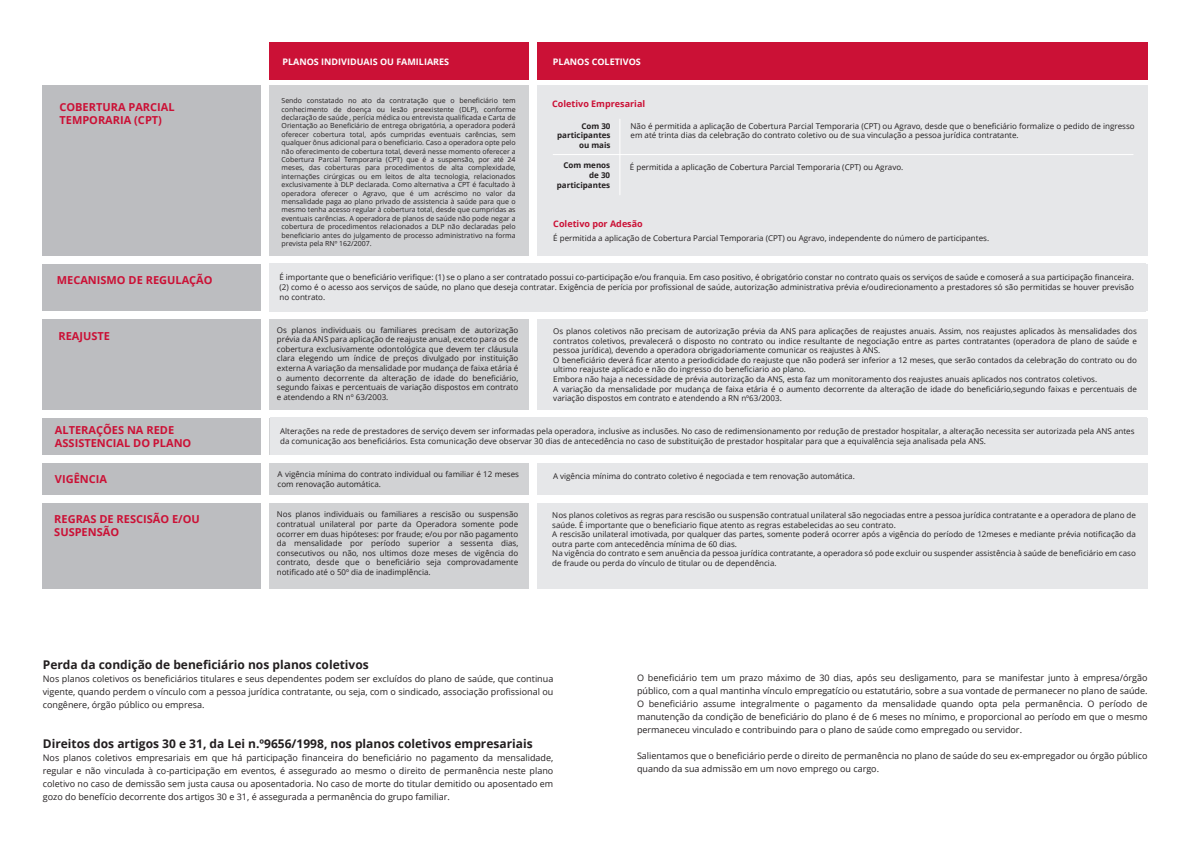
<style>
.page{position:relative;width:1191px;height:842px;background:#fff}
.page>*{position:absolute;margin:0;border:0;box-sizing:border-box;transform-origin:0 0}
.t1{font:700 12px "Open Sans";color:#231f20}
.t2{font:700 11px/13.2px "Open Sans";color:#cb1136}
.t3{font:9px/13px "Open Sans";color:#231f20;text-align:justify}
.t4{font:700 9px "Open Sans";color:#fff}
.t5{font:700 9px "Open Sans";color:#cb1136}
.t6{font:8px/9.6px "Open Sans";color:#231f20}
.t7{font:700 8px/9.6px "Open Sans";color:#231f20;text-align:right}
.t8{font:7px/8.4px "Open Sans";color:#231f20;text-align:justify}
</style>
<div class="page">
<div style="left:269px;top:43px;width:260px;height:37px;background:#cb1136"></div>
<div style="left:538px;top:43px;width:609px;height:37px;background:#cb1136"></div>
<div style="left:42px;top:86px;width:219px;height:503px;background:#bcbdc0"></div>
<div style="left:270px;top:86px;width:259px;height:503px;background:#d1d2d4"></div>
<div style="left:538px;top:86px;width:609px;height:503px;background:#e6e7e9"></div>
<hr style="left:619px;top:119px;width:1px;height:76px;background:#fff">
<hr style="left:553px;top:154px;width:580px;height:1px;background:#fff">
<div style="left:31px;top:256px;width:1134px;height:7px;background:#fff"></div>
<div style="left:39px;top:311px;width:1134px;height:7px;background:#fff"></div>
<div style="left:42px;top:410px;width:1113px;height:7px;background:#fff"></div>
<div style="left:269px;top:263px;width:876px;height:48px;background:#e6e7e9"></div>
<div style="left:270px;top:417px;width:876px;height:40px;background:#e6e7e9"></div>
<div style="left:39px;top:455px;width:1113px;height:7px;background:#fff"></div>
<div style="left:38px;top:495px;width:1113px;height:7px;background:#fff"></div>
<p class="t4" style="left:282px;top:55px;width:168px">PLANOS INDIVIDUAIS OU FAMILIARES</p>
<p class="t4" style="left:553px;top:55px;width:89px">PLANOS COLETIVOS</p>
<h2 class="t2" style="left:59px;top:100px;width:117px">COBERTURA PARCIAL<br>TEMPORARIA (CPT)</h2>
<p class="t8" style="left:281px;top:96px;width:236px">Sendo constatado no ato da contratação que o beneficiário tem conhecimento de doença ou lesão preexistente (DLP), conforme declaração de saúde , perícia médica ou entrevista qualificada e Carta de Orientação ao Beneficiário de entrega obrigatória, a operadora poderá oferecer cobertura total, após cumpridas eventuais carências, sem qualquer ônus adicional para o beneficiario. Caso a operadora opte pelo não oferecimento de cobertura total, deverá nesse momento oferecer a Cobertura Parcial Temporaria (CPT) que é a suspensão, por até 24 meses, das coberturas para procedimentos de alta complexidade, internações cirúrgicas ou em leitos de alta tecnologia, relacionados exclusivamente à DLP declarada. Como alternativa a CPT é facultado à operadora oferecer o Agravo, que é um acréscimo no valor da mensalidade paga ao plano privado de assistencia à saúde para que o mesmo tenha acesso regular à cobertura total, desde que cumpridas as eventuais carências. A operadora de planos de saúde não pode negar a cobertura de procedimentos relacionados a DLP não declaradas pelo beneficiario antes do julgamento de processo administrativo na forma prevista pela RNº 162/2007.</p>
<p class="t5" style="left:552px;top:97px;width:94px">Coletivo Empresarial</p>
<p class="t7" style="left:557px;top:121px;width:55px">Com 30 participantes ou mais</p>
<p class="t7" style="left:557px;top:161px;width:55px">Com menos de 30 participantes</p>
<p class="t6" style="left:630px;top:121px;width:506px">Não é permitida a aplicação de Cobertura Parcial Temporaria (CPT) ou Agravo, desde que o beneficiário formalize o pedido de ingresso em até trinta dias da celebração do contrato coletivo ou de sua vinculação a pessoa jurídica contratante.</p>
<p class="t6" style="left:630px;top:162px;width:275px">É permitida a aplicação de Cobertura Parcial Temporaria (CPT) ou Agravo.</p>
<p class="t5" style="left:553px;top:218px;width:91px">Coletivo por Adesão</p>
<p class="t6" style="left:553px;top:233px;width:437px">É permitida a aplicação de Cobertura Parcial Temporaria (CPT) ou Agravo, independente do número de participantes.</p>
<h2 class="t2" style="left:57px;top:273px;width:157px">MECANISMO DE REGULAÇÃO</h2>
<p class="t6" style="left:279px;top:272px;width:855px;text-align:justify">É importante que o beneficiário verifique: (1) se o plano a ser contratado possui co-participação e/ou franquia. Em caso positivo, é obrigatório constar no contrato quais os serviços de saúde e comoserá a sua participação financeira. (2) como é o acesso aos serviços de saúde, no plano que deseja contratar. Exigência de perícia por profissional de saúde, autorização administrativa prévia e/oudirecionamento a prestadores só são permitidas se houver previsão no contrato.</p>
<h2 class="t2" style="left:58px;top:329px;width:53px">REAJUSTE</h2>
<p class="t6" style="left:277px;top:325px;width:243px;text-align:justify">Os planos individuais ou familiares precisam de autorização prévia da ANS para aplicação de reajuste anual, exceto para os de cobertura exclusivamente odontológica que devem ter cláusula clara elegendo um índice de preços divulgado por instituição externa A variação da mensalidade por mudança de faixa etária é o aumento decorrente da alteração de idade do beneficiário, segundo faixas e percentuais de variação dispostos em contrato e atendendo a RN nº 63/2003.</p>
<p class="t6" style="left:553px;top:326px;width:585px">Os planos coletivos não precisam de autorização prévia da ANS para aplicações de reajustes anuais. Assim, nos reajustes aplicados às mensalidades dos contratos coletivos, prevalecerá o disposto no contrato ou indice resultante de negociação entre as partes contratantes (operadora de plano de saúde e pessoa jurídica), devendo a operadora obrigadoriamente comunicar os reajustes à ANS.<br>O beneficiário deverá ficar atento a periodicidade do reajuste que não poderá ser inferior a 12 meses, que serão contados da celebração do contrato ou do ultimo reajuste aplicado e não do ingresso do beneficiario ao plano.<br>Embora não haja a necessidade de prévia autorização da ANS, esta faz um monitoramento dos reajustes anuais aplicados nos contratos coletivos.<br>A variação da mensalidade por mudança de faixa etária é o aumento decorrente da alteração de idade do beneficiário,segundo faixas e percentuais de variação dispostos em contrato e atendendo a RN nº63/2003.</p>
<h2 class="t2" style="left:55px;top:423px;width:138px">ALTERAÇÕES NA REDE<br>ASSISTENCIAL DO PLANO</h2>
<h2 class="t2" style="left:55px;top:472px;width:54px">VIGÊNCIA</h2>
<p class="t6" style="left:280px;top:426px;width:856px">Alterações na rede de prestadores de serviço devem ser informadas pela operadora, inclusive as inclusões. No caso de redimensionamento por redução de prestador hospitalar, a alteração necessita ser autorizada pela ANS antes da comunicação aos beneficiários. Esta comunicação deve observar 30 dias de antecedência no caso de substituição de prestador hospitalar para que a equivalência seja analisada pela ANS.</p>
<p class="t6" style="left:277px;top:469px;width:243px">A vigência mínima do contrato individual ou familiar é 12 meses com renovação automática.</p>
<p class="t6" style="left:553px;top:471px;width:303px">A vigência mínima do contrato coletivo é negociada e tem renovação automática.</p>
<h2 class="t2" style="left:54px;top:512px;width:147px">REGRAS DE RESCISÃO E/OU<br>SUSPENSÃO</h2>
<p class="t6" style="left:277px;top:509px;width:243px;text-align:justify">Nos planos individuais ou familiares a rescisão ou suspensão contratual unilateral por parte da Operadora somente pode ocorrer em duas hipóteses: por fraude; e/ou por não pagamento da mensalidade por período superior a sessenta dias, consecutivos ou não, nos ultimos doze meses de vigência do contrato, desde que o beneficiário seja comprovadamente notificado até o 50º dia de inadimplência.</p>
<p class="t6" style="left:552px;top:510px;width:585px">Nos planos coletivos as regras para rescisão ou suspensão contratual unilateral são negociadas entre a pessoa jurídica contratante e a operadora de plano de saúde. É importante que o beneficiario fique atento as regras estabelecidas ao seu contrato.<br>A rescisão unilateral imotivada, por qualquer das partes, somente poderá ocorrer após a vigência do período de 12meses e mediante prévia notificação da outra parte com antecedência mínima de 60 dias.<br>Na vigência do contrato e sem anuência da pessoa jurídica contratante, a operadora só pode excluir ou suspender assistência à saúde de beneficiário em caso de fraude ou perda do vínculo de titular ou de dependência.</p>
<h1 class="t1" style="left:43px;top:656px;width:327px">Perda da condição de beneficiário nos planos coletivos</h1>
<p class="t3" style="left:43px;top:672px;width:512px">Nos planos coletivos os beneficiários titulares e seus dependentes podem ser excluídos do plano de saúde, que continua vigente, quando perdem o vínculo com a pessoa jurídica contratante, ou seja, com o sindicado, associação profissional ou congênere, órgão público ou empresa.</p>
<h1 class="t1" style="left:43px;top:735px;width:491px">Direitos dos artigos 30 e 31, da Lei n.º9656/1998, nos planos coletivos empresariais</h1>
<p class="t3" style="left:43px;top:751px;width:512px">Nos planos coletivos empresariais em que há participação financeira do beneficiário no pagamento da mensalidade, regular e não vinculada à co-participação em eventos, é assegurado ao mesmo o direito de permanência neste plano coletivo no caso de demissão sem justa causa ou aposentadoria. No caso de morte do titular demitido ou aposentado em gozo do benefício decorrente dos artigos 30 e 31, é assegurada a permanência do grupo familiar.</p>
<p class="t3" style="left:637px;top:671px;width:512px">O beneficiário tem um prazo máximo de 30 dias, após seu desligamento, para se manifestar junto à empresa/órgão público, com a qual mantinha vínculo empregatício ou estatutário, sobre a sua vontade de permanecer no plano de saúde.<br>O beneficiário assume integralmente o pagamento da mensalidade quando opta pela permanência. O período de manutenção da condição de beneficiário do plano é de 6 meses no mínimo, e proporcional ao período em que o mesmo permaneceu vinculado e contribuindo para o plano de saúde como empregado ou servidor.</p>
<p class="t3" style="left:637px;top:749px;width:512px">Salientamos que o beneficiário perde o direito de permanência no plano de saúde do seu ex-empregador ou órgão público quando da sua admissão em um novo emprego ou cargo.</p>
</div>
